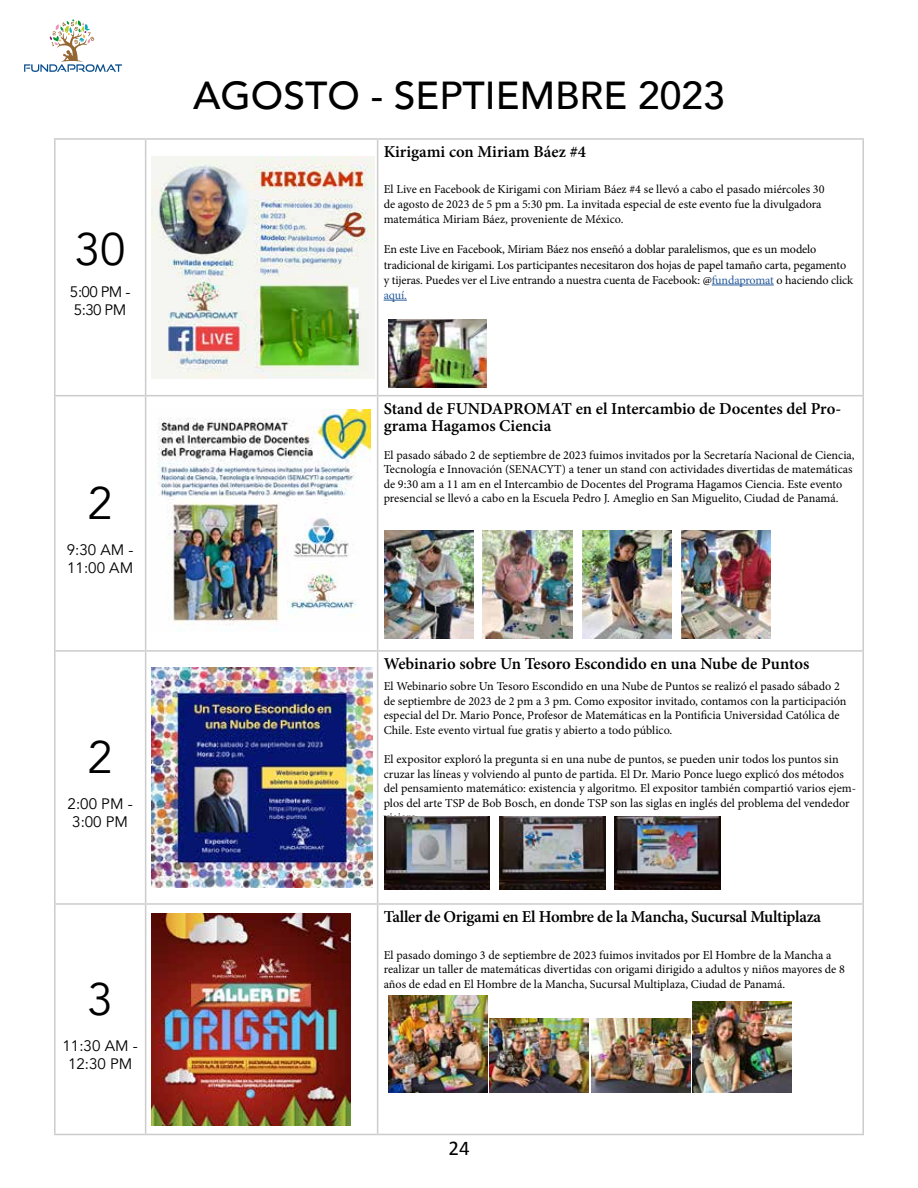
<style>
.page{position:relative;width:918px;height:1188px;background:#fff}
.page>*{position:absolute;margin:0;border:0;box-sizing:border-box;transform-origin:0 0}
.t1{font:45.45px "Avenir";color:#000}
.t2{font:500 39px "Avenir";color:#000}
.t3{font:21px "Calibri";color:#000}
.t4{font:600 16.65px/16.6px "Minion Pro";letter-spacing:-.005em;color:#000}
.t5{font:15.15px/18.1px "Avenir";color:#000}
.t6{font:12.15px/14.5px "Minion Pro";color:#000}
.s1{color:#275b9b}
</style>
<div class="page">
<svg style="left:24px;top:19px;width:98px;height:53px"></svg>
<hr style="left:54px;top:138px;width:92px;height:2px;background:#ccc">
<hr style="left:54px;top:140px;width:2px;height:255px;background:#ccc">
<hr style="left:146px;top:138px;width:232px;height:2px;background:#ccc">
<hr style="left:145px;top:140px;width:1px;height:255px;background:#ccc">
<hr style="left:378px;top:138px;width:486px;height:2px;background:#ccc">
<hr style="left:377px;top:140px;width:1px;height:255px;background:#ccc">
<hr style="left:862px;top:140px;width:2px;height:255px;background:#ccc">
<hr style="left:54px;top:395px;width:92px;height:1px;background:#ccc">
<hr style="left:54px;top:396px;width:2px;height:254px;background:#ccc">
<hr style="left:146px;top:395px;width:232px;height:1px;background:#ccc">
<hr style="left:145px;top:396px;width:1px;height:254px;background:#ccc">
<hr style="left:378px;top:395px;width:486px;height:1px;background:#ccc">
<hr style="left:377px;top:396px;width:1px;height:254px;background:#ccc">
<hr style="left:862px;top:396px;width:2px;height:254px;background:#ccc">
<hr style="left:54px;top:650px;width:92px;height:2px;background:#ccc">
<hr style="left:54px;top:652px;width:2px;height:251px;background:#ccc">
<hr style="left:146px;top:650px;width:232px;height:2px;background:#ccc">
<hr style="left:145px;top:652px;width:1px;height:251px;background:#ccc">
<hr style="left:378px;top:650px;width:486px;height:2px;background:#ccc">
<hr style="left:377px;top:652px;width:1px;height:251px;background:#ccc">
<hr style="left:862px;top:652px;width:2px;height:251px;background:#ccc">
<hr style="left:54px;top:903px;width:92px;height:2px;background:#ccc">
<hr style="left:54px;top:905px;width:2px;height:229px;background:#ccc">
<hr style="left:146px;top:903px;width:232px;height:2px;background:#ccc">
<hr style="left:145px;top:905px;width:1px;height:229px;background:#ccc">
<hr style="left:378px;top:903px;width:486px;height:2px;background:#ccc">
<hr style="left:377px;top:905px;width:1px;height:229px;background:#ccc">
<hr style="left:862px;top:905px;width:2px;height:229px;background:#ccc">
<hr style="left:54px;top:1134px;width:92px;height:1px;background:#ccc">
<hr style="left:146px;top:1134px;width:232px;height:1px;background:#ccc">
<hr style="left:378px;top:1134px;width:486px;height:1px;background:#ccc">
<img style="left:152px;top:156px;width:222px;height:223px">
<hr style="left:712px;top:285px;width:62px;height:1px;background:#275b9b">
<svg style="left:384px;top:300px;width:23px;height:1px"></svg>
<img style="left:157px;top:410px;width:214px;height:215px">
<img style="left:152px;top:667px;width:221px;height:221px">
<img style="left:152px;top:913px;width:199px;height:212px">
<img style="left:388px;top:320px;width:98px;height:68px">
<img style="left:384px;top:816px;width:106px;height:74px">
<img style="left:499px;top:816px;width:106px;height:74px">
<img style="left:614px;top:816px;width:106px;height:74px">
<img style="left:384px;top:530px;width:89px;height:108px">
<img style="left:483px;top:530px;width:89px;height:108px">
<img style="left:582px;top:530px;width:89px;height:108px">
<img style="left:682px;top:530px;width:89px;height:108px">
<img style="left:388px;top:996px;width:99px;height:97px">
<img style="left:490px;top:1019px;width:99px;height:74px">
<img style="left:592px;top:1019px;width:98px;height:74px">
<img style="left:693px;top:1001px;width:98px;height:92px">
<h1 class="t1" style="left:75px;top:222px;width:52px">30</h1>
<p class="t5" style="left:70px;top:283px;width:62px">5:00 PM -<br>5:30 PM</p>
<h1 class="t1" style="left:88px;top:476px;width:27px">2</h1>
<p class="t5" style="left:67px;top:541px;width:68px">9:30 AM -<br>11:00 AM</p>
<h1 class="t1" style="left:88px;top:730px;width:27px">2</h1>
<p class="t5" style="left:68px;top:795px;width:67px;text-align:center">2:00 PM -<br>3:00 PM</p>
<h1 class="t1" style="left:88px;top:972px;width:27px">3</h1>
<p class="t5" style="left:63px;top:1037px;width:77px;text-align:center">11:30 AM -<br>12:30 PM</p>
<h2 class="t2" style="left:193px;top:62px;width:533px">AGOSTO - SEPTIEMBRE 2023</h2>
<h3 class="t4" style="left:384px;top:143px;width:204px">Kirigami con Miriam Báez #4</h3>
<p class="t6" style="left:384px;top:181px;width:442px;line-height:15.1px">El Live en Facebook de Kirigami con Miriam Báez #4 se llevó a cabo el pasado miércoles 30 de agosto de 2023 de 5 pm a 5:30 pm. La invitada especial de este evento fue la divulgadora matemática Miriam Báez, proveniente de México.</p>
<p class="t6" style="left:384px;top:242px;width:471px;line-height:15.1px">En este Live en Facebook, Miriam Báez nos enseñó a doblar paralelismos, que es un modelo tradicional de kirigami. Los participantes necesitaron dos hojas de papel tamaño carta, pegamento y tijeras. Puedes ver el Live entrando a nuestra cuenta de Facebook: @<span class="s1">fundapromat</span> o haciendo click <span class="s1">aquí.</span></p>
<h3 class="t4" style="left:384px;top:400px;width:459px">Stand de FUNDAPROMAT en el Intercambio de Docentes del Pro&shy;grama Hagamos Ciencia</h3>
<p class="t6" style="left:384px;top:448px;width:473px">El pasado sábado 2 de septiembre de 2023 fuimos invitados por la Secretaría Nacional de Ciencia, Tecnología e Innovación (SENACYT) a tener un stand con actividades divertidas de matemáticas de 9:30 am a 11 am en el Intercambio de Docentes del Programa Hagamos Ciencia. Este evento presencial se llevó a cabo en la Escuela Pedro J. Ameglio en San Miguelito, Ciudad de Panamá.</p>
<h3 class="t4" style="left:384px;top:655px;width:427px">Webinario sobre Un Tesoro Escondido en una Nube de Puntos</h3>
<p class="t6" style="left:384px;top:679px;width:464px">El Webinario sobre Un Tesoro Escondido en una Nube de Puntos se realizó el pasado sábado 2 de septiembre de 2023 de 2 pm a 3 pm. Como expositor invitado, contamos con la participación especial del Dr. Mario Ponce, Profesor de Matemáticas en la Pontificia Universidad Católica de Chile. Este evento virtual fue gratis y abierto a todo público.</p>
<p class="t6" style="left:384px;top:752px;width:474px">El expositor exploró la pregunta si en una nube de puntos, se pueden unir todos los puntos sin cruzar las líneas y volviendo al punto de partida. El Dr. Mario Ponce luego explicó dos métodos del pensamiento matemático: existencia y algoritmo. El expositor también compartió varios ejem&shy;plos del arte TSP de Bob Bosch, en donde TSP son las siglas en inglés del problema del vendedor viajero.</p>
<h3 class="t4" style="left:384px;top:908px;width:439px">Taller de Origami en El Hombre de la Mancha, Sucursal Multiplaza</h3>
<p class="t6" style="left:384px;top:947px;width:463px">El pasado domingo 3 de septiembre de 2023 fuimos invitados por El Hombre de la Mancha a realizar un taller de matemáticas divertidas con origami dirigido a adultos y niños mayores de 8 años de edad en El Hombre de la Mancha, Sucursal Multiplaza, Ciudad de Panamá.</p>
<h3 class="t3" style="left:448px;top:1133px;width:23px">24</h3>
</div>
